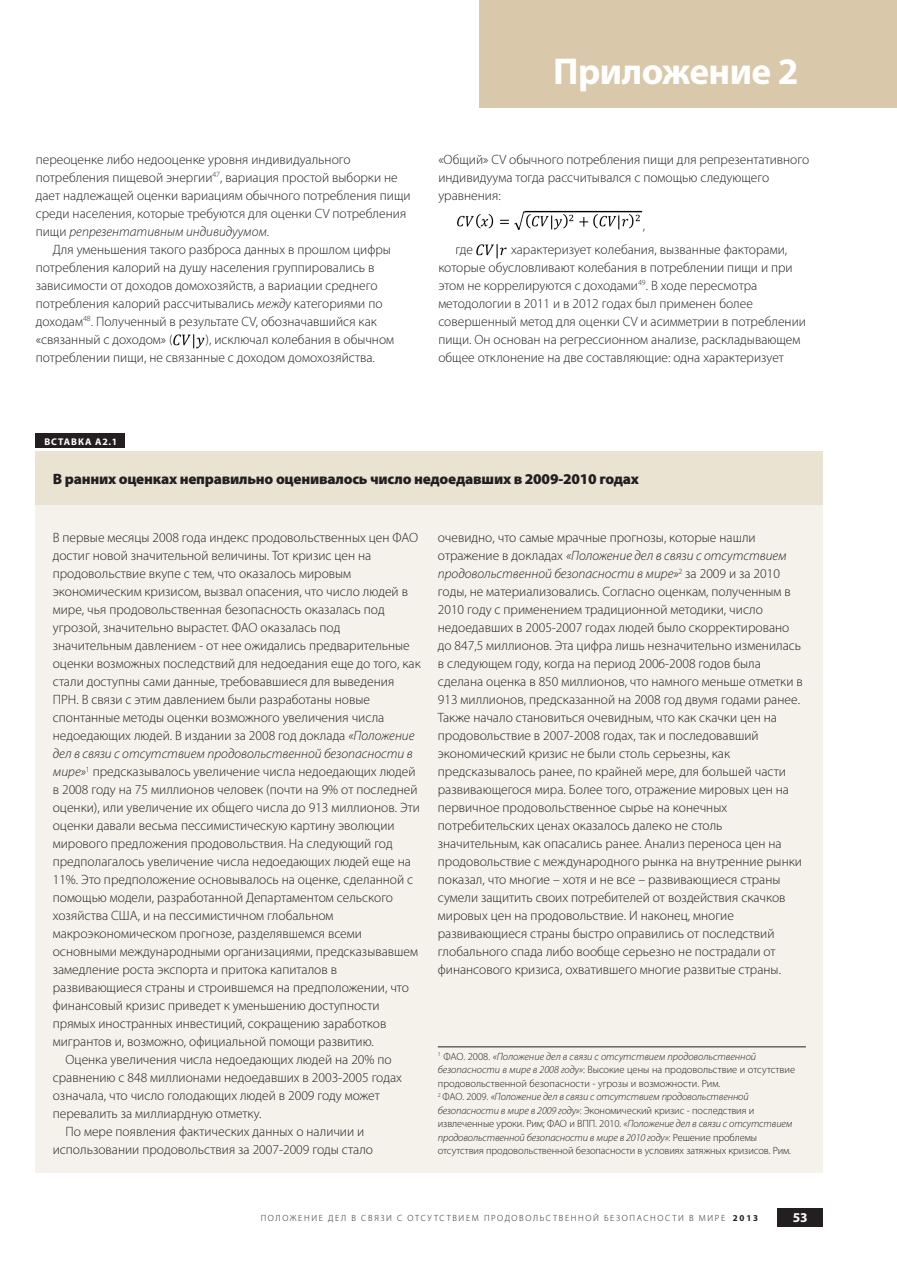
<style>
.page{position:relative;width:897px;height:1267px;background:#fff}
.page>*{position:absolute;margin:0;border:0;box-sizing:border-box;transform-origin:0 0}
.t1{font:700 37.5px "Myriad Pro";letter-spacing:-.015em;color:#fff}
.t2{font:900 15px "Myriad Pro";letter-spacing:-.015em;color:#231f20}
.t3{font:300 13.5px/18px "Myriad Pro";color:#231f20}
.t4{font:italic 300 13.5px "Myriad Pro";color:#231f20}
.t5{font:700 13.5px "Myriad Pro";color:#fff}
.t6{font:300 10.5px/13.5px "Myriad Pro";letter-spacing:-.01em;color:#231f20}
.t7{font:700 9.75px "Myriad Pro";letter-spacing:.1em;color:#fff}
.t8{font:300 9px "Myriad Pro";letter-spacing:.18em;color:#231f20}
.s1{font-style:normal}
.s2{font-style:italic}
.s3{font-weight:700}
</style>
<div class="page">
<div style="left:479px;top:0;width:417px;height:108px;background:#dac8ab"></div>
<div style="left:777px;top:1208px;width:45px;height:18px;background:#231f20"></div>
<img style="left:173px;top:334px;width:32px;height:14px">
<img style="left:457px;top:211px;width:185px;height:19px">
<img style="left:476px;top:244px;width:31px;height:14px">
<div style="left:36px;top:505px;width:786px;height:667px;background:#f5f2eb"></div>
<hr style="left:438px;top:1046px;width:367px;height:1px;background:#231f20">
<div style="left:36px;top:451px;width:786px;height:54px;background:#ebe3d2"></div>
<div style="left:36px;top:433px;width:89px;height:14px;background:#231f20"></div>
<p class="t3" style="left:36px;top:150px;width:316px">переоценке либо недооценке уровня индивидуального</p>
<p class="t3" style="left:36px;top:168px;width:363px">потребления пищевой энергии<sup>47</sup>, вариация простой выборки не</p>
<p class="t3" style="left:36px;top:186px;width:376px">дает надлежащей оценки вариациям обычного потребления пищи</p>
<p class="t3" style="left:36px;top:204px;width:372px">среди населения, которые требуются для оценки CV потребления</p>
<p class="t4" style="left:36px;top:223px;width:235px"><span class="s1">пищи</span> репрезентативным индивидуумом.</p>
<p class="t3" style="left:53px;top:240px;width:339px">Для уменьшения такого разброса данных в прошлом цифры</p>
<p class="t3" style="left:36px;top:258px;width:340px">потребления калорий на душу населения группировались в</p>
<p class="t3" style="left:36px;top:276px;width:343px">зависимости от доходов домохозяйств, а вариации среднего</p>
<p class="t3" style="left:36px;top:294px;width:348px">потребления калорий рассчитывались <span class="s2">между</span> категориями по</p>
<p class="t3" style="left:36px;top:312px;width:342px">доходам<sup>48</sup>. Полученный в результате CV, обозначавшийся как</p>
<p class="t3" style="left:36px;top:330px;width:138px">«связанный с доходом» (</p>
<p class="t3" style="left:36px;top:330px;width:360px;text-indent:170px">), исключал колебания в обычном потреблении пищи, не связанные с доходом домохозяйства.</p>
<p class="t1" style="left:553px;top:47px;width:247px">Приложение 2</p>
<p class="t3" style="left:438px;top:150px;width:372px">«Общий» CV обычного потребления пищи для репрезентативного индивидуума тогда рассчитывался с помощью следующего уравнения:</p>
<p class="t3" style="left:642px;top:216px;width:4px">,</p>
<p class="t3" style="left:455px;top:240px;width:19px">где</p>
<p class="t3" style="left:438px;top:240px;width:369px;text-indent:73px">характеризует колебания, вызванные факторами, которые обусловливают колебания в потреблении пищи и при этом не коррелируются с доходами<sup>49</sup>. В ходе пересмотра методологии в 2011 и в 2012 годах был применен более совершенный метод для оценки CV и асимметрии в потреблении пищи. Он основан на регрессионном анализе, раскладывающем общее отклонение на две составляющие: одна характеризует</p>
<p class="t7" style="left:44px;top:435px;width:74px">ВСТАВКА А2.1</p>
<p class="t2" style="left:53px;top:469px;width:587px">В ранних оценках неправильно оценивалось число недоедавших в 2009-2010 годах</p>
<p class="t3" style="left:53px;top:528px;width:367px">В первые месяцы 2008 года индекс продовольственных цен ФАО</p>
<p class="t3" style="left:53px;top:546px;width:320px">достиг новой значительной величины. Тот кризис цен на</p>
<p class="t3" style="left:53px;top:564px;width:300px">продовольствие вкупе с тем, что оказалось мировым</p>
<p class="t3" style="left:53px;top:582px;width:356px">экономическим кризисом, вызвал опасения, что число людей в</p>
<p class="t3" style="left:53px;top:600px;width:333px">мире, чья продовольственная безопасность оказалась под</p>
<p class="t3" style="left:53px;top:618px;width:289px">угрозой, значительно вырастет. ФАО оказалась под</p>
<p class="t3" style="left:53px;top:636px;width:358px">значительным давлением - от нее ожидались предварительные</p>
<p class="t3" style="left:53px;top:654px;width:369px">оценки возможных последствий для недоедания еще до того, как</p>
<p class="t3" style="left:53px;top:672px;width:343px">стали доступны сами данные, требовавшиеся для выведения</p>
<p class="t3" style="left:53px;top:690px;width:319px">ПРН. В связи с этим давлением были разработаны новые</p>
<p class="t3" style="left:53px;top:708px;width:333px">спонтанные методы оценки возможного увеличения числа</p>
<p class="t3" style="left:53px;top:726px;width:363px">недоедающих людей. В издании за 2008 год доклада <span class="s2">«Положение</span></p>
<p class="t4" style="left:53px;top:745px;width:361px">дел в связи с отсутствием продовольственной безопасности в</p>
<p class="t3" style="left:53px;top:762px;width:364px"><span class="s2">мире»</span><sup>1</sup> предсказывалось увеличение числа недоедающих людей</p>
<p class="t3" style="left:53px;top:780px;width:366px">в 2008 году на 75 миллионов человек (почти на 9% от последней</p>
<p class="t3" style="left:53px;top:798px;width:368px">оценки), или увеличение их общего числа до 913 миллионов. Эти</p>
<p class="t3" style="left:53px;top:816px;width:343px">оценки давали весьма пессимистическую картину эволюции</p>
<p class="t3" style="left:53px;top:834px;width:341px">мирового предложения продовольствия. На следующий год</p>
<p class="t3" style="left:53px;top:852px;width:359px">предполагалось увеличение числа недоедающих людей еще на</p>
<p class="t3" style="left:53px;top:870px;width:362px">11%. Это предположение основывалось на оценке, сделанной с</p>
<p class="t3" style="left:53px;top:888px;width:342px">помощью модели, разработанной Департаментом сельского</p>
<p class="t3" style="left:53px;top:906px;width:282px">хозяйства США, и на пессимистичном глобальном</p>
<p class="t3" style="left:53px;top:924px;width:311px">макроэкономическом прогнозе, разделявшемся всеми</p>
<p class="t3" style="left:53px;top:942px;width:367px">основными международными организациями, предсказывавшем</p>
<p class="t3" style="left:53px;top:960px;width:286px">замедление роста экспорта и притока капиталов в</p>
<p class="t3" style="left:53px;top:978px;width:357px">развивающиеся страны и строившемся на предположении, что</p>
<p class="t3" style="left:53px;top:996px;width:328px">финансовый кризис приведет к уменьшению доступности</p>
<p class="t3" style="left:53px;top:1014px;width:335px">прямых иностранных инвестиций, сокращению заработков</p>
<p class="t3" style="left:53px;top:1032px;width:322px">мигрантов и, возможно, официальной помощи развитию.</p>
<p class="t3" style="left:66px;top:1050px;width:327px">Оценка увеличения числа недоедающих людей на 20% по</p>
<p class="t3" style="left:53px;top:1068px;width:350px">сравнению с 848 миллионами недоедавших в 2003-2005 годах</p>
<p class="t3" style="left:53px;top:1086px;width:328px">означала, что число голодающих людей в 2009 году может</p>
<p class="t3" style="left:53px;top:1104px;width:210px">перевалить за миллиардную отметку.</p>
<p class="t3" style="left:66px;top:1122px;width:300px">По мере появления фактических данных о наличии и</p>
<p class="t3" style="left:53px;top:1140px;width:322px">использовании продовольствия за 2007-2009 годы стало</p>
<p class="t3" style="left:438px;top:528px;width:366px">очевидно, что самые мрачные прогнозы, которые нашли отражение в докладах <span class="s2">«Положение дел в связи с отсутствием продовольственной безопасности в мире»</span><sup>2</sup> за 2009 и за 2010 годы, не материализовались. Согласно оценкам, полученным в 2010 году с применением традиционной методики, число недоедавших в 2005-2007 годах людей было скорректировано до 847,5 миллионов. Эта цифра лишь незначительно изменилась в следующем году, когда на период 2006-2008 годов была сделана оценка в 850 миллионов, что намного меньше отметки в 913 миллионов, предсказанной на 2008 год двумя годами ранее.<br>Также начало становиться очевидным, что как скачки цен на продовольствие в 2007-2008 годах, так и последовавший экономический кризис не были столь серьезны, как предсказывалось ранее, по крайней мере, для большей части развивающегося мира. Более того, отражение мировых цен на первичное продовольственное сырье на конечных потребительских ценах оказалось далеко не столь значительным, как опасались ранее. Анализ переноса цен на продовольствие с международного рынка на внутренние рынки показал, что многие – хотя и не все – развивающиеся страны сумели защитить своих потребителей от воздействия скачков мировых цен на продовольствие. И наконец, многие развивающиеся страны быстро оправились от последствий глобального спада либо вообще серьезно не пострадали от финансового кризиса, охватившего многие развитые страны.</p>
<p class="t6" style="left:438px;top:1049px;width:359px"><sup>1</sup> ФАО. 2008. <span class="s2">«Положение дел в связи с отсутствием продовольственной безопасности в мире в 2008 году»</span>: Высокие цены на продовольствие и отсутствие продовольственной безопасности - угрозы и возможности. Рим.<br><sup>2</sup> ФАО. 2009. <span class="s2">«Положение дел в связи с отсутствием продовольственной безопасности в мире в 2009 году»</span>: Экономический кризис - последствия и извлеченные уроки. Рим; ФАО и ВПП. 2010. <span class="s2">«Положение дел в связи с отсутствием продовольственной безопасности в мире в 2010 году»</span>: Решение проблемы отсутствия продовольственной безопасности в условиях затяжных кризисов. Рим.</p>
<p class="t8" style="left:261px;top:1212px;width:499px">ПОЛОЖЕНИЕ ДЕЛ В СВЯЗИ С ОТСУТСТВИЕМ ПРОДОВОЛЬСТВЕННОЙ БЕЗОПАСНОСТИ В МИРЕ <span class="s3">2 0 1 3</span></p>
<p class="t5" style="left:792px;top:1208px;width:16px">53</p>
</div>
